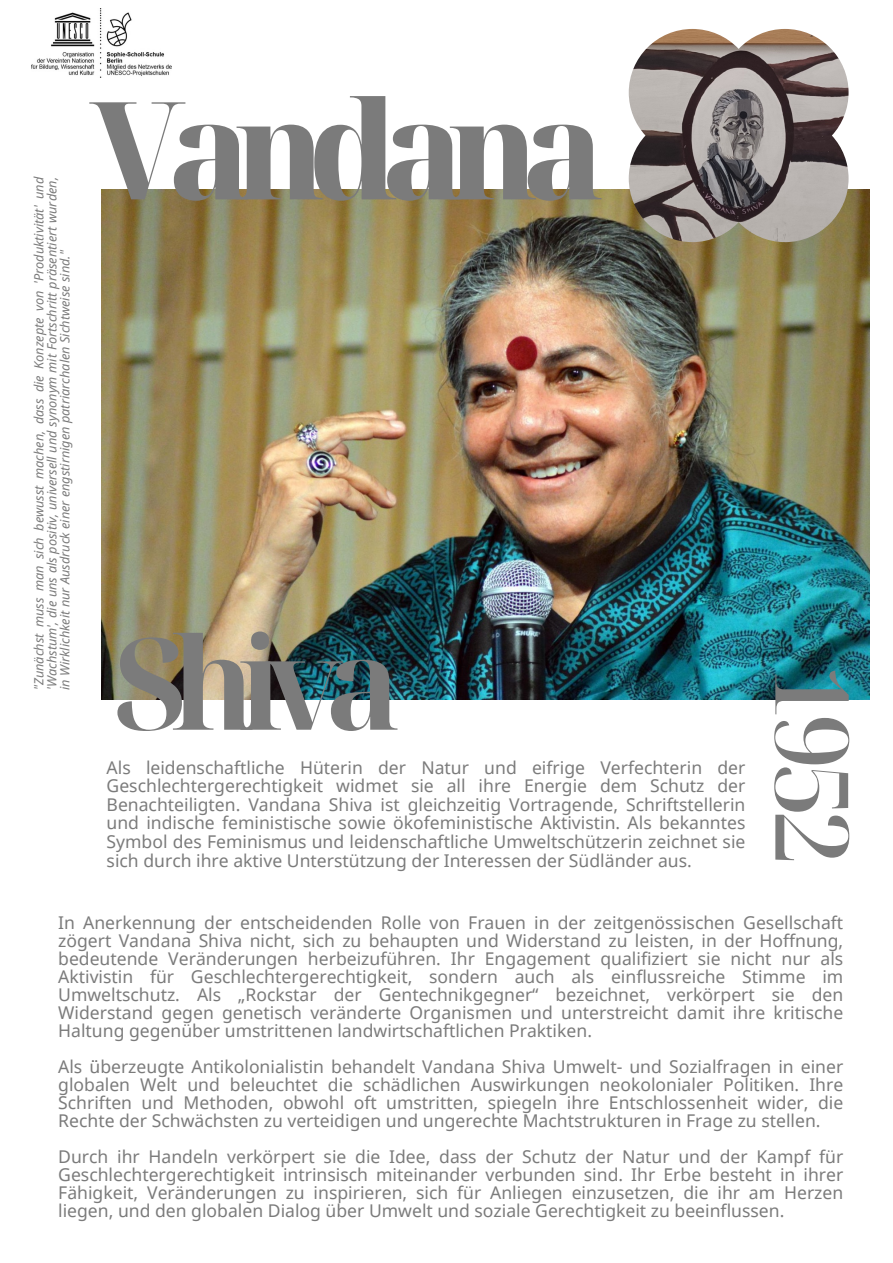
<style>
.page{position:relative;width:893px;height:1263px;background:#fff}
.page>*{position:absolute;margin:0;border:0;box-sizing:border-box;transform-origin:0 0}
.t1{font:800 135.9px "Noto Serif Display";letter-spacing:-.13em;color:#7b7b7b}
.t2{font:700 127.5px "Noto Serif Display";letter-spacing:-.14em;color:#7b7b7b}
.t3{font:500 102.07px "Noto Serif Display";color:#7b7b7b}
.t4{font:17.55px/18px "Noto Sans";color:#7b7b7b;text-align:justify}
.t5{font:italic 12.75px/12.9px "Noto Sans";color:#7b7b7b;text-align:justify}
</style>
<div class="page">
<img style="left:31px;top:9px;width:141px;height:68px">
<img style="left:102px;top:189px;width:767px;height:510px">
<img style="left:629px;top:29px;width:219px;height:213px">
<p class="t5" style="left:32px;top:690px;width:515px;rotate:-90deg">"Zunächst muss man sich bewusst machen, dass die Konzepte von 'Produktivität' und 'Wachstum', die uns als positiv, universell und synonym mit Fortschritt präsentiert wurden, in Wirklichkeit nur Ausdruck einer engstirnigen patriarchalen Sichtweise sind."</p>
<h1 class="t1" style="left:89px;top:54px;width:517px">Vandana</h1>
<h2 class="t2" style="left:114px;top:593px;width:289px">Shiva</h2>
<p class="t4" style="left:107px;top:757px;width:640px;line-height:18.6px">Als leidenschaftliche Hüterin der Natur und eifrige Verfechterin der Geschlechtergerechtigkeit widmet sie all ihre Energie dem Schutz der Benachteiligten. Vandana Shiva ist gleichzeitig Vortragende, Schriftstellerin und indische feministische sowie ökofeministische Aktivistin. Als bekanntes Symbol des Feminismus und leidenschaftliche Umweltschützerin zeichnet sie sich durch ihre aktive Unterstützung der Interessen der Südländer aus.</p>
<h3 class="t3" style="left:884px;top:665px;width:204px;rotate:90deg">1952</h3>
<p class="t4" style="left:58px;top:913px;width:786px">In Anerkennung der entscheidenden Rolle von Frauen in der zeitgenössischen Gesellschaft zögert Vandana Shiva nicht, sich zu behaupten und Widerstand zu leisten, in der Hoffnung, bedeutende Veränderungen herbeizuführen. Ihr Engagement qualifiziert sie nicht nur als Aktivistin für Geschlechtergerechtigkeit, sondern auch als einflussreiche Stimme im Umweltschutz. Als „Rockstar der Gentechnikgegner“ bezeichnet, verkörpert sie den Widerstand gegen genetisch veränderte Organismen und unterstreicht damit ihre kritische Haltung gegenüber umstrittenen landwirtschaftlichen Praktiken.</p>
<p class="t4" style="left:58px;top:1057px;width:786px">Als ¨überzeugte Antikolonialistin behandelt Vandana Shiva Umwelt- und Sozialfragen in einer globalen Welt und beleuchtet die schädlichen Auswirkungen neokolonialer Politiken. Ihre Schriften und Methoden, obwohl oft umstritten, spiegeln ihre Entschlossenheit wider, die Rechte der Schwächsten zu verteidigen und ungerechte Machtstrukturen in Frage zu stellen.</p>
<p class="t4" style="left:58px;top:1147px;width:786px">Durch ihr Handeln verkörpert sie die Idee, dass der Schutz der Natur und der Kampf für Geschlechtergerechtigkeit intrinsisch miteinander verbunden sind. Ihr Erbe besteht in ihrer Fähigkeit, Veränderungen zu inspirieren, sich für Anliegen einzusetzen, die ihr am Herzen liegen, und den globalen Dialog über Umwelt und soziale Gerechtigkeit zu beeinflussen.</p>
</div>
